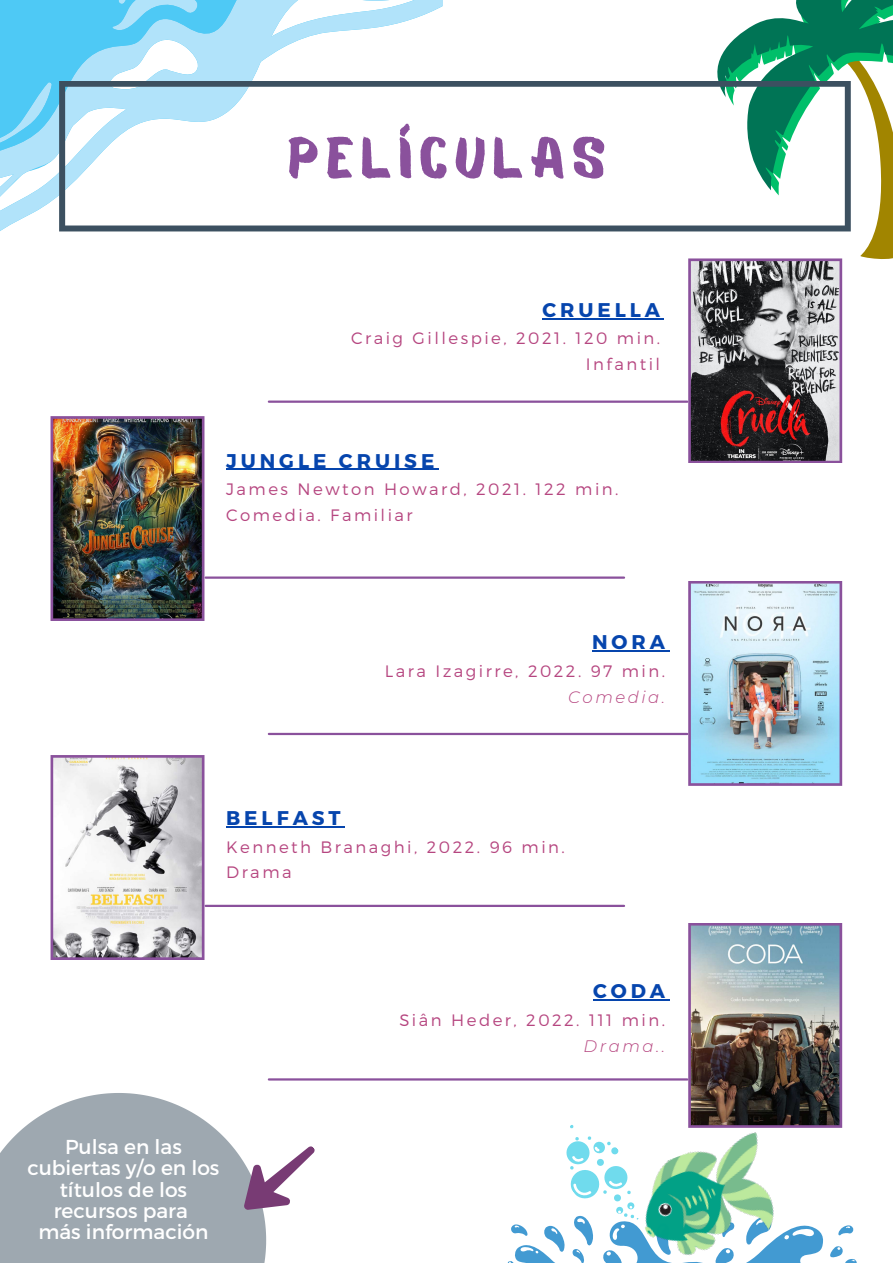
<style>
.page{position:relative;width:893px;height:1264px;background:#fff}
.page>*{position:absolute;margin:0;border:0;box-sizing:border-box;transform-origin:0 0}
.t1{font:57.15px "Balmy";letter-spacing:.12em;color:#8a519c}
.t2{font:20.1px/21.3px "Montserrat";color:#fff;text-align:center}
.t3{font:700 19.8px "Montserrat";letter-spacing:.2em;color:#0645ad}
.t4{font:300 16.5px "Montserrat";letter-spacing:.15em;color:#b64680}
.t5{font:italic 300 16.5px "Montserrat";letter-spacing:.15em;color:#b64680}
</style>
<div class="page">
<svg style="left:0;top:1093px;width:266px;height:169px;background:#a9b2b9"></svg>
<hr style="left:226px;top:468px;width:212px;height:2px;background:#0645ad">
<hr style="left:206px;top:576px;width:418px;height:2px;background:#8a519c">
<img style="left:50px;top:416px;width:154px;height:205px">
<svg style="left:51px;top:755px;width:153px;height:204px"></svg>
<hr style="left:269px;top:400px;width:418px;height:3px;background:#8a519c">
<hr style="left:269px;top:732px;width:418px;height:3px;background:#8a519c">
<hr style="left:226px;top:826px;width:119px;height:1px;background:#0645ad">
<hr style="left:206px;top:904px;width:418px;height:3px;background:#8a519c">
<img style="left:688px;top:581px;width:154px;height:204px">
<img style="left:688px;top:923px;width:154px;height:204px">
<hr style="left:269px;top:1078px;width:418px;height:2px;background:#8a519c">
<svg style="left:226px;top:1127px;width:89px;height:102px"></svg>
<svg style="left:688px;top:0;width:204px;height:463px"></svg>
<svg style="left:570px;top:1125px;width:4px;height:3px"></svg>
<hr style="left:542px;top:318px;width:122px;height:1px;background:#0645ad">
<svg style="left:1px;top:0;width:441px;height:232px"></svg>
<svg style="left:508px;top:1136px;width:349px;height:126px"></svg>
<hr style="left:592px;top:650px;width:77px;height:1px;background:#0645ad">
<hr style="left:593px;top:999px;width:76px;height:1px;background:#0645ad">
<img style="left:625px;top:1126px;width:165px;height:136px">
<svg style="left:59px;top:81px;width:791px;height:150px"></svg>
<p class="t1" style="left:287px;top:136px;width:319px">PELÍCULAS</p>
<p class="t3" style="left:542px;top:297px;width:119px">CRUELLA</p>
<p class="t4" style="left:351px;top:328px;width:311px">Craig Gillespie, 2021. 120 min.</p>
<p class="t4" style="left:586px;top:353px;width:76px">Infantil</p>
<p class="t3" style="left:226px;top:447px;width:210px">JUNGLE CRUISE</p>
<p class="t4" style="left:226px;top:478px;width:394px">James Newton Howard, 2021. 122 min.</p>
<p class="t4" style="left:226px;top:504px;width:188px">Comedia. Familiar</p>
<p class="t3" style="left:592px;top:629px;width:75px">NORA</p>
<p class="t4" style="left:385px;top:660px;width:282px">Lara Izagirre, 2022. 97 min.</p>
<p class="t5" style="left:568px;top:687px;width:98px">Comedia.</p>
<p class="t3" style="left:226px;top:805px;width:116px">BELFAST</p>
<p class="t4" style="left:226px;top:836px;width:340px">Kenneth Branaghi, 2022. 96 min.</p>
<p class="t4" style="left:226px;top:861px;width:67px">Drama</p>
<p class="t2" style="left:27px;top:1134px;width:193px">Pulsa en las cubiertas y/o en los títulos de los recursos para</p>
<p class="t2" style="left:38px;top:1220px;width:171px">más información</p>
<p class="t3" style="left:593px;top:978px;width:74px">CODA</p>
<p class="t4" style="left:399px;top:1009px;width:267px">Siân Heder, 2022. 111 min.</p>
<p class="t5" style="left:583px;top:1035px;width:83px">Drama..</p>
</div>
